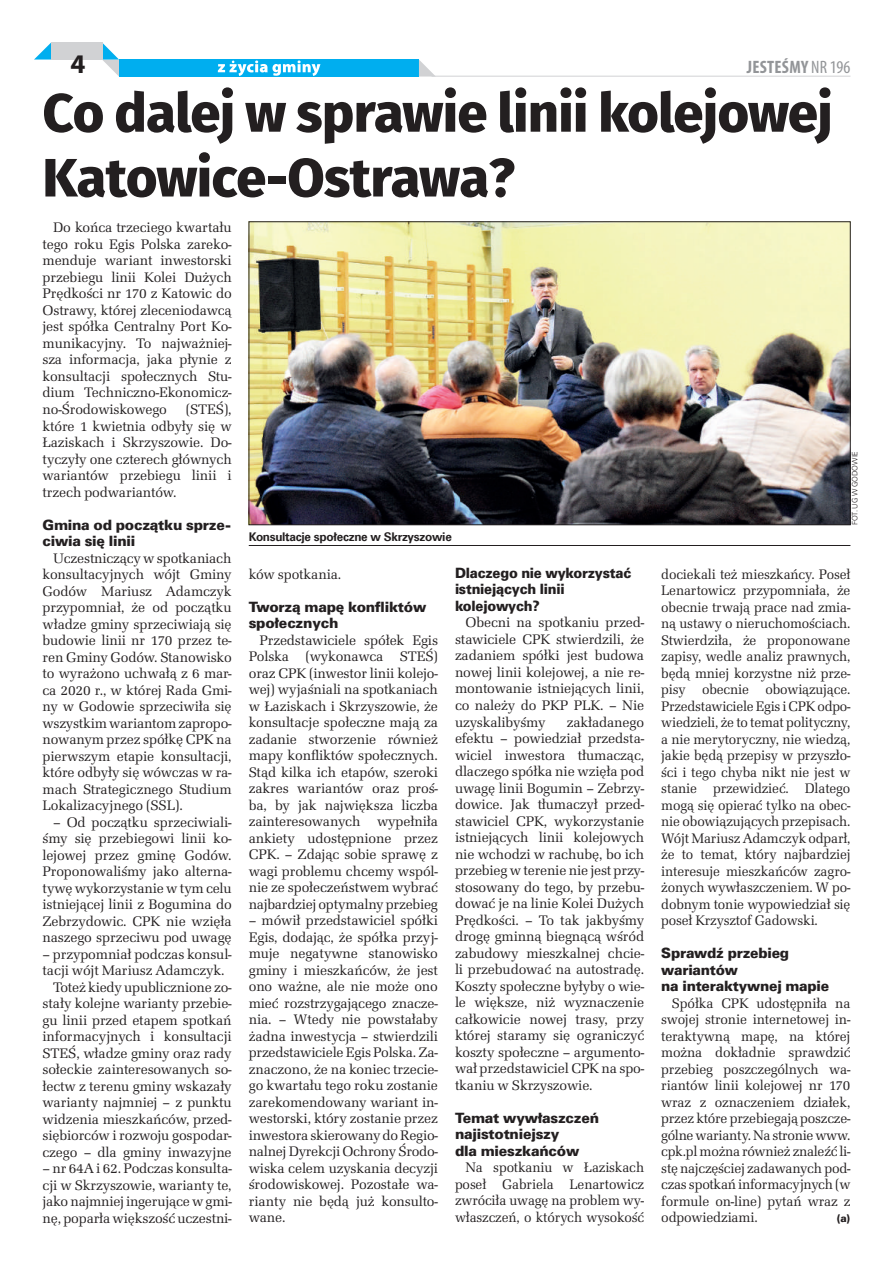
<style>
.page{position:relative;width:893px;height:1263px;background:#fff}
.page>*{position:absolute;margin:0;border:0;box-sizing:border-box;transform-origin:0 0}
.t1{font:800 54px/64.8px "Fira Sans";letter-spacing:-.01em;color:#231f20}
.t2{font:700 27px "Myriad Pro";color:#231f20}
.t3{font:700 condensed 18px "Myriad Pro";letter-spacing:.015em;color:#939598}
.t4{font:14.25px/16.5px "URW Latino TOT";letter-spacing:-.01em;color:#231f20;text-align:justify}
.t5{font:14.25px/16.5px "Zurich Blk EU Normal";letter-spacing:-.015em;color:#231f20}
.t6{font:14.25px/16.5px "Zurich Blk EU Normal";letter-spacing:-.015em;color:#231f20;scale:.94 1}
.t7{font:12px "Zurich EU Bold";letter-spacing:-.025em;color:#231f20}
.t8{font:10.5px "Zurich Blk EU Normal";color:#231f20}
.t9{font:7.5px "Zurich Lt EU";letter-spacing:-.005em;color:#231f20}
.s1{font-weight:400}
</style>
<div class="page">
<div style="left:119px;top:60px;width:300px;height:17px;background:#00aeef"></div>
<svg style="left:218px;top:61px;width:102px;height:15px"></svg>
<svg style="left:102px;top:43px;width:17px;height:33px"></svg>
<svg style="left:419px;top:60px;width:17px;height:17px"></svg>
<svg style="left:34px;top:43px;width:17px;height:17px"></svg>
<div style="left:51px;top:43px;width:51px;height:17px;background:#d1d2d4"></div>
<hr style="left:432px;top:76px;width:418px;height:1px;background:#d1d2d4">
<img style="left:251px;top:224px;width:597px;height:299px">
<hr style="left:249px;top:545px;width:601px;height:1px;background:#231f20">
<h2 class="t2" style="left:71px;top:46px;width:16px">4</h2>
<p class="t3" style="left:747px;top:55px;width:105px">JESTEŚMY <span class="s1">NR 196</span></p>
<h1 class="t1" style="left:43px;top:84px;width:794px">Co dalej w sprawie linii kolejowej<br>Katowice-Ostrawa?</h1>
<p class="t4" style="left:43px;top:220px;width:191px;text-indent:11px">Do końca trzeciego kwartału tego roku Egis Polska zareko&shy;menduje wariant inwestorski przebiegu linii Kolei Dużych Prędkości nr 170 z Katowic do Ostrawy, której zleceniodawcą jest spółka Centralny Port Ko&shy;munikacyjny. To najważniej&shy;sza informacja, jaka płynie z konsultacji społecznych Stu&shy;dium Techniczno-Ekonomicz&shy;no-Środowiskowego</p>
<p class="t4" style="left:43px;top:401px;width:191px;text-indent:143px">(STEŚ), które 1 kwietnia odbyły się w Łaziskach i Skrzyszowie. Do&shy;tyczyły one czterech głównych wariantów przebiegu linii i trzech podwariantów.</p>
<p class="t5" style="left:43px;top:517px;width:190px">Gmina od początku sprze&shy;ciwia się linii</p>
<p class="t4" style="left:43px;top:550px;width:191px;text-indent:11px">Uczestniczący w spotkaniach konsultacyjnych wójt Gminy Godów Mariusz Adamczyk przypomniał, że od początku władze gminy sprzeciwiają się budowie linii nr 170 przez te&shy;ren Gminy Godów. Stanowisko to wyrażono uchwałą z 6 mar&shy;ca 2020 r., w której Rada Gmi&shy;ny w Godowie sprzeciwiła się wszystkim wariantom zapropo&shy;nowanym przez spółkę CPK na pierwszym etapie konsultacji, które odbyły się wówczas w ra&shy;mach Strategicznego Studium Lokalizacyjnego (SSL).</p>
<p class="t4" style="left:43px;top:814px;width:191px;text-indent:11px">– Od początku sprzeciwiali&shy;śmy się przebiegowi linii ko&shy;lejowej przez gminę Godów.<br>Proponowaliśmy jako alterna&shy;tywę wykorzystanie w tym celu istniejącej linii z Bogumina do Zebrzydowic. CPK nie wzięła naszego sprzeciwu pod uwagę</p>
<p class="t4" style="left:43px;top:946px;width:191px">– przypomniał podczas konsul-</p>
<p class="t4" style="left:43px;top:962px;width:184px">tacji wójt Mariusz Adamczyk.</p>
<p class="t4" style="left:53px;top:979px;width:180px">Toteż kiedy upublicznione zo-</p>
<p class="t4" style="left:43px;top:995px;width:191px">stały kolejne warianty przebie-</p>
<p class="t4" style="left:43px;top:1012px;width:191px">gu linii przed etapem spotkań</p>
<p class="t4" style="left:43px;top:1028px;width:191px">informacyjnych i konsultacji</p>
<p class="t4" style="left:43px;top:1045px;width:191px">STEŚ, władze gminy oraz rady</p>
<p class="t4" style="left:43px;top:1061px;width:191px">sołeckie zainteresowanych so-</p>
<p class="t4" style="left:43px;top:1078px;width:191px">łectw z terenu gminy wskazały</p>
<p class="t4" style="left:43px;top:1094px;width:191px">warianty najmniej – z punktu</p>
<p class="t4" style="left:43px;top:1111px;width:191px">widzenia mieszkańców, przed-</p>
<p class="t4" style="left:43px;top:1127px;width:191px">siębiorców i rozwoju gospodar-</p>
<p class="t4" style="left:43px;top:1144px;width:191px">czego – dla gminy inwazyjne</p>
<p class="t4" style="left:43px;top:1160px;width:191px">– nr 64A i 62. Podczas konsulta&shy;cji w Skrzyszowie, warianty te, jako najmniej ingerujące w gmi&shy;nę, poparła większość uczestni-</p>
<p class="t7" style="left:249px;top:529px;width:205px">Konsultacje społeczne w Skrzyszowie</p>
<p class="t4" style="left:249px;top:566px;width:94px">ków spotkania.</p>
<p class="t5" style="left:249px;top:599px;width:179px">Tworzą mapę konfliktów społecznych</p>
<p class="t4" style="left:249px;top:632px;width:191px;text-indent:11px">Przedstawiciele spółek Egis Polska (wykonawca STEŚ) oraz CPK (inwestor linii kolejo&shy;wej) wyjaśniali na spotkaniach w Łaziskach i Skrzyszowie, że konsultacje społeczne mają za zadanie stworzenie również mapy konfliktów społecznych.<br>Stąd kilka ich etapów, szeroki zakres wariantów oraz proś&shy;ba, by jak największa liczba zainteresowanych wypełniła ankiety udostępnione przez CPK. – Zdając sobie sprawę z wagi problemu chcemy wspól&shy;nie ze społeczeństwem wybrać najbardziej optymalny przebieg</p>
<p class="t4" style="left:249px;top:912px;width:191px">– mówił przedstawiciel spółki Egis, dodając, że spółka przyj&shy;muje negatywne stanowisko gminy i mieszkańców, że jest ono ważne, ale nie może ono mieć rozstrzygającego znacze&shy;nia. – Wtedy nie powstałaby żadna inwestycja – stwierdzili przedstawiciele Egis Polska. Za&shy;znaczono, że na koniec trzecie&shy;go kwartału tego roku zostanie zarekomendowany wariant in&shy;westorski, który zostanie przez inwestora skierowany do Regio&shy;nalnej Dyrekcji Ochrony Środo&shy;wiska celem uzyskania decyzji środowiskowej. Pozostałe wa&shy;rianty nie będą już konsulto&shy;wane.</p>
<p class="t6" style="left:455px;top:565px;width:189px">Dlaczego nie wykorzystać istniejących linii kolejowych?</p>
<p class="t4" style="left:455px;top:615px;width:191px;text-indent:11px">Obecni na spotkaniu przed&shy;stawiciele CPK stwierdzili, że zadaniem spółki jest budowa nowej linii kolejowej, a nie re&shy;montowanie istniejących linii, co należy do PKP PLK. – Nie uzyskalibyśmy</p>
<p class="t4" style="left:455px;top:714px;width:191px;text-indent:112px">zakładanego efektu – powiedział przedsta&shy;wiciel inwestora tłumacząc, dlaczego spółka nie wzięła pod uwagę linii Bogumin – Zebrzy&shy;dowice. Jak tłumaczył przed&shy;stawiciel CPK, wykorzystanie istniejących linii kolejowych nie wchodzi w rachubę, bo ich przebieg w terenie nie jest przy&shy;stosowany do tego, by przebu&shy;dować je na linie Kolei Dużych Prędkości. – To tak jakbyśmy drogę gminną biegnącą wśród zabudowy mieszkalnej chcie&shy;li przebudować na autostradę.<br>Koszty społeczne byłyby o wie&shy;le większe, niż wyznaczenie całkowicie nowej trasy, przy której staramy się ograniczyć koszty społeczne – argumento&shy;wał przedstawiciel CPK na spo&shy;tkaniu w Skrzyszowie.</p>
<p class="t5" style="left:455px;top:1110px;width:146px">Temat wywłaszczeń najistotniejszy<br>dla mieszkańców</p>
<p class="t4" style="left:455px;top:1159px;width:191px;text-indent:11px">Na spotkaniu w Łaziskach poseł Gabriela Lenartowicz zwróciła uwagę na problem wy&shy;właszczeń, o których wysokość</p>
<p class="t9" style="left:850px;top:525px;width:75px;rotate:-90deg">fot. ug w Godowie</p>
<p class="t4" style="left:661px;top:566px;width:191px">dociekali też mieszkańcy. Poseł Lenartowicz przypomniała, że obecnie trwają prace nad zmia&shy;ną ustawy o nieruchomościach.<br>Stwierdziła, że proponowane zapisy, wedle analiz prawnych, będą mniej korzystne niż prze&shy;pisy obecnie obowiązujące.<br>Przedstawiciele Egis i CPK odpo&shy;wiedzieli, że to temat polityczny, a nie merytoryczny, nie wiedzą, jakie będą przepisy w przyszło&shy;ści i tego chyba nikt nie jest w stanie przewidzieć. Dlatego mogą się opierać tylko na obec&shy;nie obowiązujących przepisach.<br>Wójt Mariusz Adamczyk odparł, że to temat, który najbardziej interesuje mieszkańców zagro&shy;żonych wywłaszczeniem. W po&shy;dobnym tonie wypowiedział się poseł Krzysztof Gadowski.</p>
<p class="t5" style="left:661px;top:945px;width:170px">Sprawdź przebieg wariantów<br>na interaktywnej mapie</p>
<p class="t4" style="left:661px;top:995px;width:191px;text-indent:11px">Spółka CPK udostępniła na swojej stronie internetowej in&shy;teraktywną mapę, na której można dokładnie sprawdzić przebieg poszczególnych wa&shy;riantów linii kolejowej nr 170 wraz z oznaczeniem działek, przez które przebiegają poszcze&shy;gólne warianty. Na stronie www. cpk.pl można również znaleźć li&shy;stę najczęściej zadawanych pod&shy;czas spotkań informacyjnych (w formule on-line) pytań wraz z odpowiedziami.</p>
<p class="t8" style="left:837px;top:1212px;width:15px">(a)</p>
</div>
